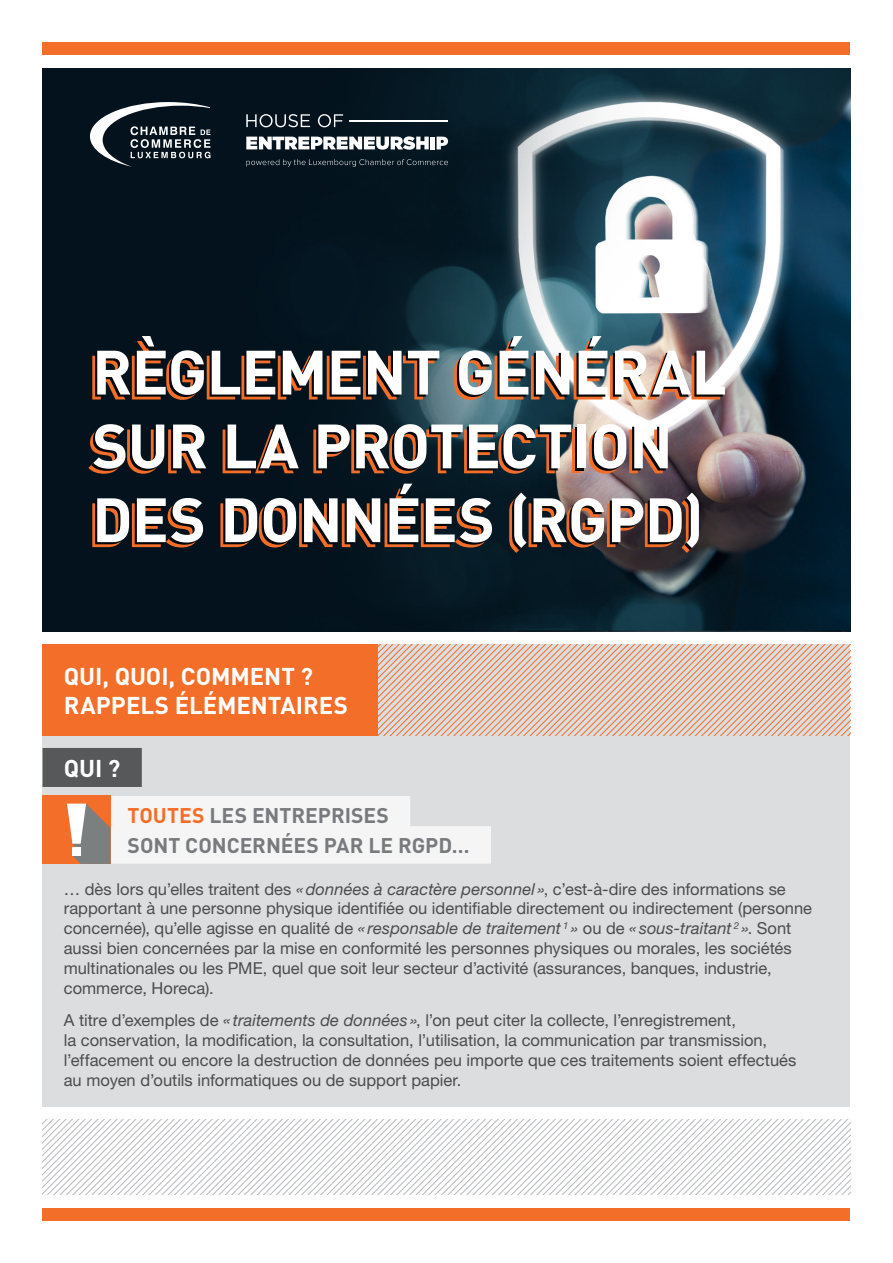
<style>
.page{position:relative;width:893px;height:1263px;background:#fff}
.page>*{position:absolute;margin:0;border:0;box-sizing:border-box;transform-origin:0 0}
.t1{font:700 61.5px/73.8px "DIN";letter-spacing:-.015em;color:#fff}
.t2{font:700 24px/28.8px "DIN";letter-spacing:-.005em;color:#fff}
.t3{font:700 21px/30.3px "DIN";color:#787a7d}
.t4{font:16.5px/19.8px "Helvetica Neue LT Std";color:#4b4c4d}
.s1{color:#f36e28}
.s2{font-style:italic}
</style>
<div class="page">
<img style="left:43px;top:68px;width:807px;height:563px">
<div style="left:43px;top:43px;width:807px;height:12px;background:#f36e28"></div>
<div style="left:43px;top:1208px;width:807px;height:12px;background:#f36e28"></div>
<div style="left:43px;top:644px;width:807px;height:463px;background:#dcdddf"></div>
<div style="left:43px;top:748px;width:99px;height:39px;background:#57585a"></div>
<div style="left:106px;top:796px;width:304px;height:37px;background:#f5f5f6"></div>
<div style="left:106px;top:826px;width:385px;height:38px;background:#f5f5f6"></div>
<div style="left:43px;top:644px;width:335px;height:91px;background:#f36e28"></div>
<svg style="left:378px;top:644px;width:472px;height:91px"></svg>
<svg style="left:43px;top:1119px;width:807px;height:76px"></svg>
<svg style="left:90px;top:102px;width:120px;height:65px"></svg>
<div style="left:43px;top:796px;width:68px;height:68px;background:#f36e28"></div>
<svg style="left:67px;top:804px;width:44px;height:60px"></svg>
<div style="left:72px;top:847px;width:9px;height:9px;background:#fff"></div>
<svg style="left:246px;top:114px;width:64px;height:13px"></svg>
<svg style="left:318px;top:114px;width:25px;height:13px"></svg>
<svg style="left:246px;top:136px;width:183px;height:14px"></svg>
<hr style="left:431px;top:137px;width:4px;height:12px;background:#fff">
<svg style="left:437px;top:137px;width:11px;height:12px"></svg>
<hr style="left:349px;top:120px;width:99px;height:1px;background:#fff">
<svg style="left:246px;top:159px;width:202px;height:8px;background:#223039"></svg>
<h1 class="t1" style="left:92px;top:333px;width:636px">RÈGLEMENT GÉNÉRAL<br>SUR LA PROTECTION<br>DES DONNÉES (RGPD)</h1>
<h2 class="t2" style="left:64px;top:661px;width:286px">QUI, QUOI, COMMENT ?<br>RAPPELS ÉLÉMENTAIRES</h2>
<h2 class="t2" style="left:64px;top:753px;width:58px">QUI ?</h2>
<p class="t3" style="left:128px;top:799px;width:344px"><span class="s1">TOUTES</span> LES ENTREPRISES<br>SONT CONCERNÉES PAR LE RGPD…</p>
<p class="t4" style="left:64px;top:878px;width:750px">… dès lors qu’elles traitent des <span class="s2">«données à caractère personnel »</span>, c’est-à-dire des informations se rapportant à une personne physique identifiée ou identifiable directement ou indirectement (personne concernée), qu’elle agisse en qualité de <span class="s2">« responsable de traitement</span> <sup>1</sup> <span class="s2">»</span> ou de <span class="s2">« sous-traitant</span> <sup>2</sup> <span class="s2">»</span>. Sont aussi bien concernées par la mise en conformité les personnes physiques ou morales, les sociétés multinationales ou les PME, quel que soit leur secteur d’activité (assurances, banques, industrie, commerce, Horeca).</p>
<p class="t4" style="left:64px;top:1010px;width:734px">A titre d’exemples de <span class="s2">« traitements de données »</span>, l’on peut citer la collecte, l’enregistrement,<br>la conservation, la modification, la consultation, l’utilisation, la communication par transmission, l’effacement ou encore la destruction de données peu importe que ces traitements soient effectués au moyen d’outils informatiques ou de support papier.</p>
</div>
